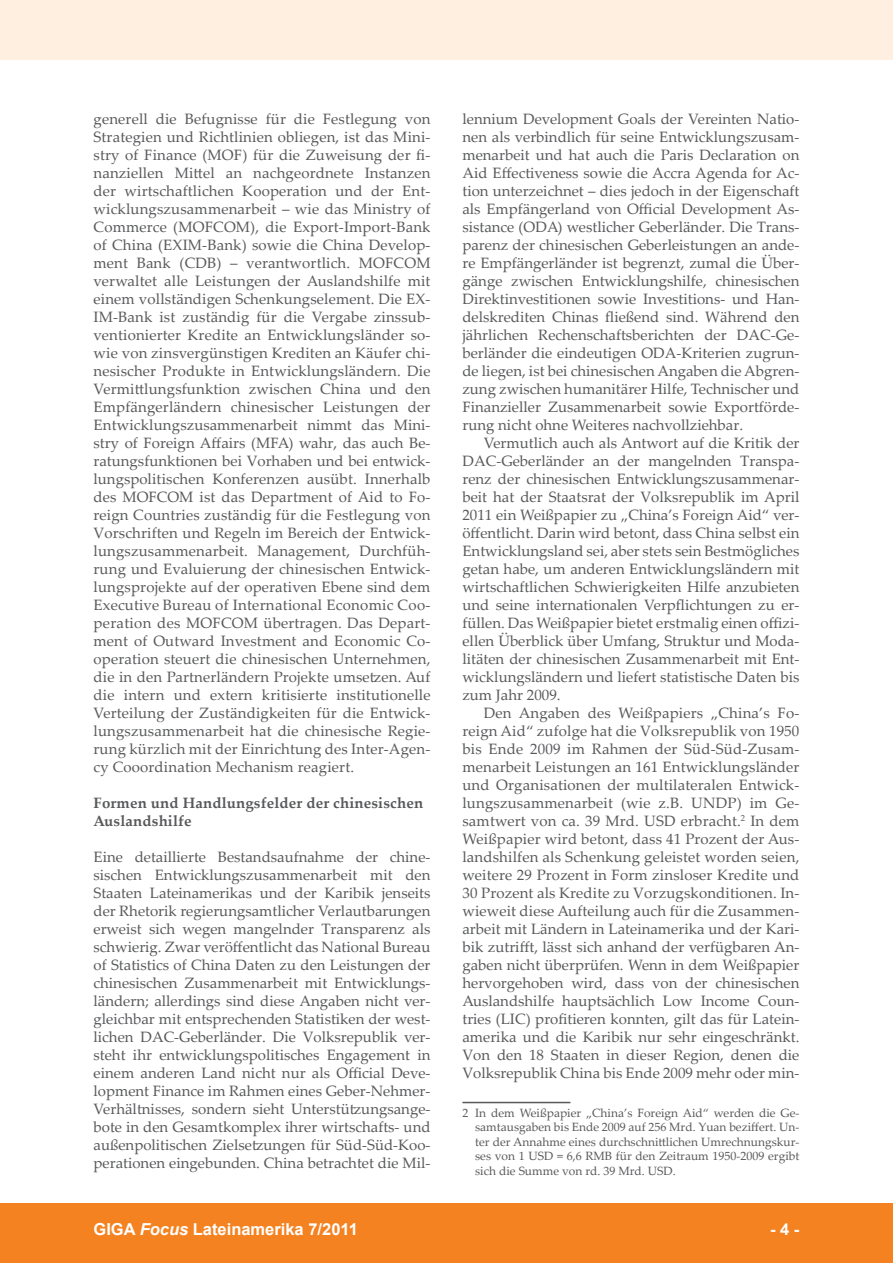
<style>
.page{position:relative;width:893px;height:1263px;background:#fff}
.page>*{position:absolute;margin:0;border:0;box-sizing:border-box;transform-origin:0 0}
.t1{font:700 16.5px "Arial";color:#fff}
.t2{font:15px/18px "Palatino Linotype";color:#58595b;text-align:justify}
.t3{font:700 15px/18px "Palatino Linotype";letter-spacing:.01em;color:#58595b}
.t4{font:12px/14.4px "Palatino Linotype";color:#58595b;text-align:justify}
.s1{font-style:italic}
</style>
<div class="page">
<div style="left:0;top:1203px;width:893px;height:60px;background:#f58220"></div>
<div style="left:0;top:0;width:893px;height:60px;background:#ffefe1"></div>
<hr style="left:462px;top:1102px;width:108px;height:1px;background:#58595b">
<p class="t2" style="left:94px;top:110px;width:338px">generell die Befugnisse für die Festlegung von Strategien und Richtlinien obliegen, ist das Mini&shy;stry of Finance (MOF) für die Zuweisung der fi&shy;nanziellen Mittel an nachgeordnete Instanzen der wirtschaftlichen Kooperation und der Ent&shy;wicklungszusammenarbeit – wie das Ministry of Commerce (MOFCOM), die Export-Import-Bank of China (EXIM-Bank) sowie die China Develop&shy;ment Bank (CDB) – verantwortlich. MOFCOM verwaltet alle Leistungen der Auslandshilfe mit einem vollständigen Schenkungselement. Die EX-IM-Bank ist zuständig für die Vergabe zinssub&shy;ventionierter Kredite an Entwicklungsländer so&shy;wie von zinsvergünstigen Krediten an Käufer chi&shy;nesischer Produkte in Entwicklungsländern. Die Vermittlungsfunktion zwischen China und den Empfängerländern chinesischer Leistungen der Entwicklungszusammenarbeit nimmt das Mini&shy;stry of Foreign Affairs (MFA) wahr, das auch Be&shy;ratungsfunktionen bei Vorhaben und bei entwick&shy;lungspolitischen Konferenzen ausübt. Innerhalb des MOFCOM ist das Department of Aid to Fo&shy;reign Countries zuständig für die Festlegung von Vorschriften und Regeln im Bereich der Entwick&shy;lungszusammenarbeit. Management, Durchfüh&shy;rung und Evaluierung der chinesischen Entwick&shy;lungsprojekte auf der operativen Ebene sind dem Executive Bureau of International Economic Coo&shy;peration des MOFCOM übertragen. Das Depart&shy;ment of Outward Investment and Economic Co&shy;operation steuert die chinesischen Unternehmen, die in den Partnerländern Projekte umsetzen. Auf die intern und extern kritisierte institutionelle Verteilung der Zuständigkeiten für die Entwick&shy;lungszusammenarbeit hat die chinesische Regie&shy;rung kürzlich mit der Einrichtung des Inter-Agen&shy;cy Cooordination Mechanism reagiert.</p>
<p class="t3" style="left:94px;top:794px;width:331px">Formen und Handlungsfelder der chinesischen<br>Auslandshilfe</p>
<p class="t2" style="left:94px;top:848px;width:338px">Eine detaillierte Bestandsaufnahme der chine&shy;sischen Entwicklungszusammenarbeit mit den Staaten Lateinamerikas und der Karibik jenseits der Rhetorik regierungsamtlicher Verlautbarungen erweist sich wegen mangelnder Transparenz als schwierig. Zwar veröffentlicht das National Bureau of Statistics of China Daten zu den Leistungen der chinesischen Zusammenarbeit mit Entwicklungs&shy;ländern; allerdings sind diese Angaben nicht ver&shy;gleichbar mit entsprechenden Statistiken der west&shy;lichen DAC-Geberländer. Die Volksrepublik ver&shy;steht ihr entwicklungspolitisches Engagement in einem anderen Land nicht nur als Official Deve&shy;lopment Finance im Rahmen eines Geber-Nehmer-Verhältnisses, sondern sieht Unterstützungsange&shy;bote in den Gesamtkomplex ihrer wirtschafts- und außenpolitischen Zielsetzungen für Süd-Süd-Koo&shy;perationen eingebunden. China betrachtet die Mil-</p>
<p class="t2" style="left:462px;top:110px;width:338px">lennium Development Goals der Vereinten Natio&shy;nen als verbindlich für seine Entwicklungszusam&shy;menarbeit und hat auch die Paris Declaration on Aid Effectiveness sowie die Accra Agenda for Ac&shy;tion unterzeichnet – dies jedoch in der Eigenschaft als Empfängerland von Official Development As&shy;sistance (ODA) westlicher Geberländer. Die Trans&shy;parenz der chinesischen Geberleistungen an ande&shy;re Empfängerländer ist begrenzt, zumal die Über&shy;gänge zwischen Entwicklungshilfe, chinesischen Direktinvestitionen sowie Investitions- und Han&shy;delskrediten Chinas fließend sind. Während den jährlichen Rechenschaftsberichten der DAC-Ge&shy;berländer die eindeutigen ODA-Kriterien zugrun&shy;de liegen, ist bei chinesischen Angaben die Abgren&shy;zung zwischen humanitärer Hilfe, Technischer und Finanzieller Zusammenarbeit sowie Exportförde&shy;rung nicht ohne Weiteres nachvollziehbar.</p>
<p class="t2" style="left:462px;top:434px;width:338px;text-indent:21px">Vermutlich auch als Antwort auf die Kritik der DAC-Geberländer an der mangelnden Transpa&shy;renz der chinesischen Entwicklungszusammenar&shy;beit hat der Staatsrat der Volksrepublik im April 2011 ein Weißpapier zu „China’s Foreign Aid“ ver&shy;öffentlicht. Darin wird betont, dass China selbst ein Entwicklungsland sei, aber stets sein Bestmögliches getan habe, um anderen Entwicklungsländern mit wirtschaftlichen Schwierigkeiten Hilfe anzubieten und seine internationalen Verpflichtungen zu er&shy;füllen. Das Weißpapier bietet erstmalig einen offizi&shy;ellen Überblick über Umfang, Struktur und Moda&shy;litäten der chinesischen Zusammenarbeit mit Ent&shy;wicklungsländern und liefert statistische Daten bis zum Jahr 2009.</p>
<p class="t2" style="left:462px;top:704px;width:338px;text-indent:21px">Den Angaben des Weißpapiers „China’s Fo&shy;reign Aid“ zufolge hat die Volksrepublik von 1950 bis Ende 2009 im Rahmen der Süd-Süd-Zusam&shy;menarbeit Leistungen an 161 Entwicklungsländer und Organisationen der multilateralen Entwick&shy;lungszusammenarbeit (wie z.B. UNDP) im Ge&shy;samtwert von ca. 39 Mrd. USD erbracht.<sup>2</sup> In dem Weißpapier wird betont, dass 41 Prozent der Aus&shy;landshilfen als Schenkung geleistet worden seien, weitere 29 Prozent in Form zinsloser Kredite und 30 Prozent als Kredite zu Vorzugskonditionen. In&shy;wieweit diese Aufteilung auch für die Zusammen&shy;arbeit mit Ländern in Lateinamerika und der Kari&shy;bik zutrifft, lässt sich anhand der verfügbaren An&shy;gaben nicht überprüfen. Wenn in dem Weißpapier hervorgehoben wird, dass von der chinesischen Auslandshilfe hauptsächlich Low Income Coun&shy;tries (LIC) profitieren konnten, gilt das für Latein&shy;amerika und die Karibik nur sehr eingeschränkt.<br>Von den 18 Staaten in dieser Region, denen die Volksrepublik China bis Ende 2009 mehr oder min-</p>
<p class="t4" style="left:475px;top:1105px;width:326px;text-indent:-13px">2 In dem Weißpapier „China’s Foreign Aid“ werden die Ge&shy;samtausgaben bis Ende 2009 auf 256 Mrd. Yuan beziffert. Un&shy;ter der Annahme eines durchschnittlichen Umrechnungskur&shy;ses von 1 USD = 6,6 RMB für den Zeitraum 1950-2009 ergibt sich die Summe von rd. 39 Mrd. USD.</p>
<p class="t1" style="left:94px;top:1218px;width:266px">GIGA <span class="s1">Focus</span> Lateinamerika 7/2011</p>
<p class="t1" style="left:770px;top:1218px;width:31px">- 4 -</p>
</div>
